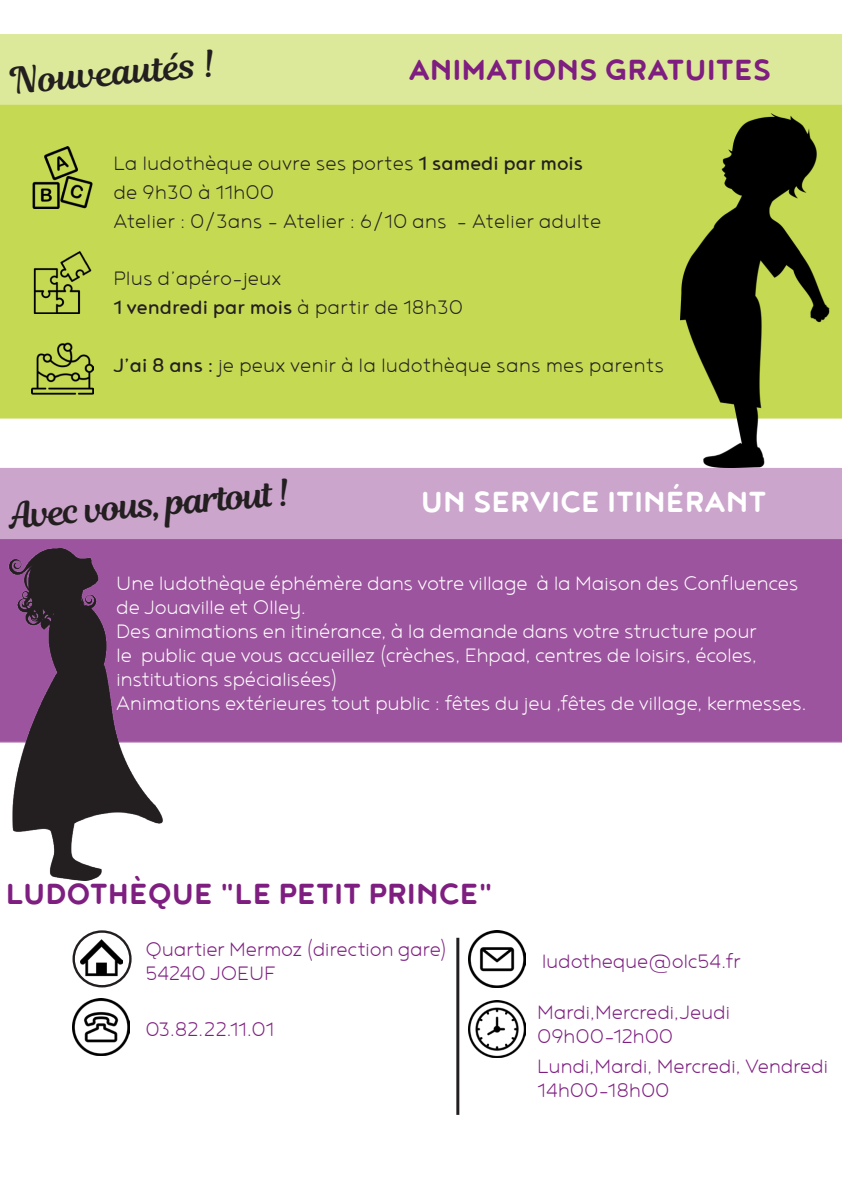
<style>
.page{position:relative;width:842px;height:1191px;background:#fff}
.page>*{position:absolute;margin:0;border:0;box-sizing:border-box;transform-origin:0 0}
.t1{font:700 36px "Noyh R";color:#7e1e80}
.t2{font:36px "Magnolia Script";color:#231f20}
.t3{font:700 36px "Noyh R";color:#fff}
.t4{font:300 24px/24px "Noyh R";letter-spacing:-.015em;color:#fff}
.t5{font:300 24px/28.8px "Noyh R";color:#231f20}
.t6{font:300 24px/24px "Noyh R";letter-spacing:-.015em;color:#7e1e80}
.t7{font:24px "Noyh R";color:#231f20}
.s1{font-weight:400}
.s2{font-weight:300}
</style>
<div class="page">
<div style="left:0;top:468px;width:842px;height:71px;background:#cba5cc"></div>
<div style="left:0;top:34px;width:842px;height:71px;background:#dde99a"></div>
<div style="left:0;top:105px;width:842px;height:313px;background:#c6d953"></div>
<img style="left:31px;top:146px;width:63px;height:63px">
<img style="left:31px;top:251px;width:63px;height:63px">
<img style="left:31px;top:337px;width:63px;height:62px">
<img style="left:680px;top:114px;width:162px;height:354px">
<div style="left:0;top:539px;width:842px;height:203px;background:#9c549e"></div>
<img style="left:4px;top:549px;width:164px;height:331px">
<div style="left:73px;top:930px;width:59px;height:57px;border:2px solid #231f20;border-radius:50%"></div>
<img style="left:81px;top:936px;width:42px;height:42px">
<img style="left:73px;top:998px;width:56px;height:57px">
<img style="left:469px;top:930px;width:57px;height:57px">
<img style="left:469px;top:1000px;width:57px;height:57px">
<hr style="left:456px;top:937px;width:3px;height:177px;background:#231f20">
<p class="t2" style="left:9px;top:55px;width:206px;rotate:-5deg">Nouveautés !</p>
<p class="t1" style="left:409px;top:49px;width:364px">ANIMATIONS GRATUITES</p>
<p class="t5" style="left:113px;top:148px;width:471px">La ludothèque ouvre ses portes <span class="s1">1 samedi par mois </span>de 9h30 à 11h00</p>
<p class="t5" style="left:113px;top:206px;width:489px">Atelier : 0/3ans - Atelier : 6/10 ans - Atelier adulte</p>
<p class="t5" style="left:113px;top:263px;width:170px">Plus d’apéro-jeux</p>
<p class="t7" style="left:113px;top:294px;width:351px">1 vendredi par mois <span class="s2">à partir de 18h30</span></p>
<p class="t5" style="left:113px;top:350px;width:552px"><span class="s1">J’ai 8 ans :</span> je peux venir à la ludothèque sans mes parents</p>
<p class="t2" style="left:7px;top:490px;width:283px;rotate:-5deg">Avec vous, partout !</p>
<p class="t3" style="left:421px;top:480px;width:347px">UN SERVICE ITINÉRANT</p>
<p class="t4" style="left:116px;top:570px;width:684px">Une ludothèque éphémère dans votre village à la Maison des Confluences de Jouaville et Olley.</p>
<p class="t4" style="left:116px;top:618px;width:643px;text-align:justify">Des animations en itinérance, à la demande dans votre structure pour le public que vous accueillez (crèches, Ehpad, centres de loisirs, écoles, institutions spécialisées)</p>
<p class="t4" style="left:116px;top:690px;width:692px">Animations extérieures tout public : fêtes du jeu ,fêtes de village, kermesses.</p>
<p class="t1" style="left:6px;top:873px;width:489px">LUDOTHÈQUE "LE PETIT PRINCE"</p>
<p class="t6" style="left:145px;top:936px;width:303px">Quartier Mermoz (direction gare)</p>
<p class="t6" style="left:145px;top:960px;width:132px">54240 JOEUF</p>
<p class="t6" style="left:145px;top:1016px;width:130px">03.82.22.11.01</p>
<p class="t6" style="left:542px;top:948px;width:201px">ludotheque@olc54.fr</p>
<p class="t6" style="left:537px;top:999px;width:195px">Mardi,Mercredi,Jeudi<br>09h00-12h00</p>
<p class="t6" style="left:537px;top:1053px;width:293px">Lundi,Mardi, Mercredi, Vendredi<br>14h00-18h00</p>
</div>
